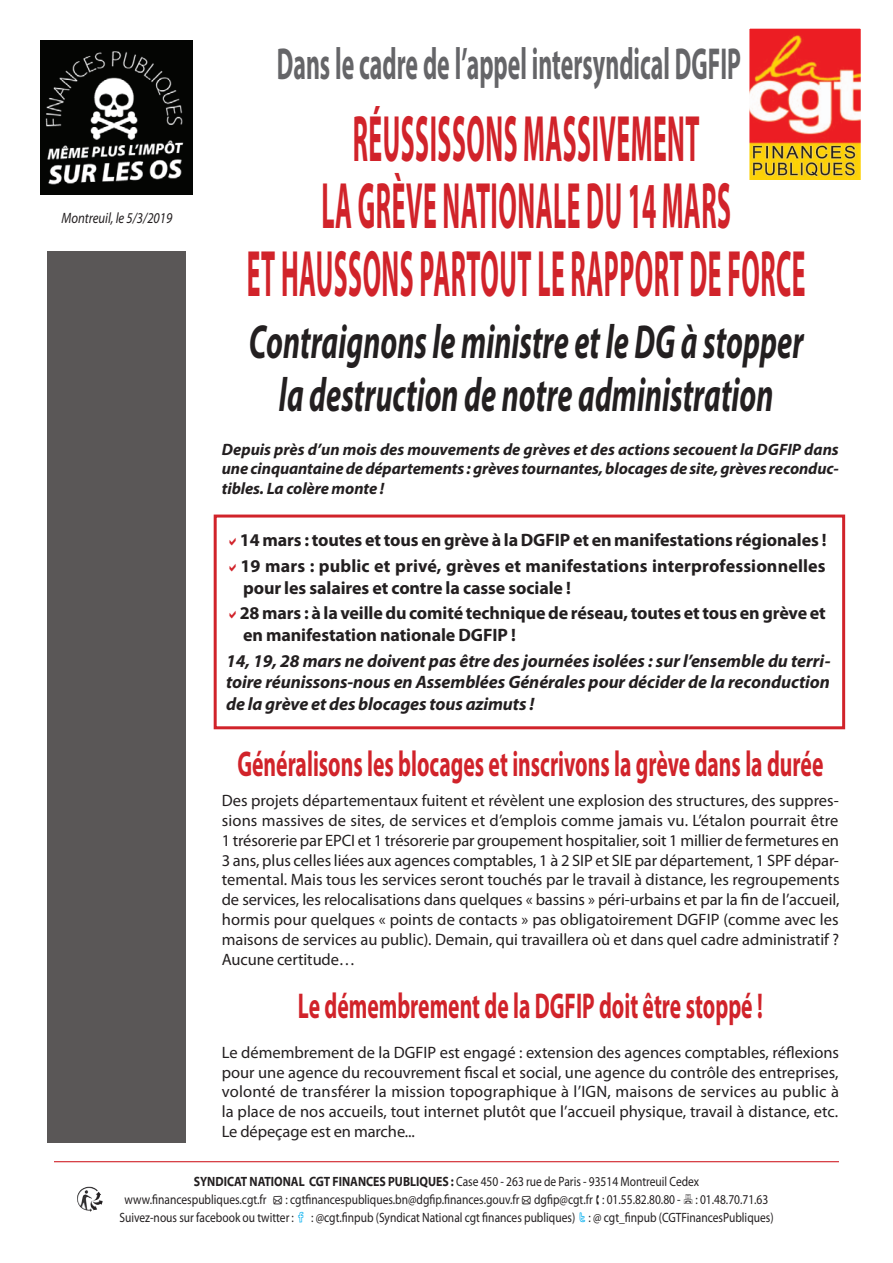
<style>
.page{position:relative;width:893px;height:1263px;background:#fff}
.page>*{position:absolute;margin:0;border:0;box-sizing:border-box;transform-origin:0 0}
.t1{font:700 66px/67.5px "Myriad Pro";letter-spacing:.02em;color:#d1232a;text-align:center;scale:.39 1}
.t2{font:italic 700 48px/52.8px "Myriad Pro";color:#231f20;text-align:center;scale:.63 1}
.t3{font:700 45px "Myriad Pro";color:#656568;scale:.53 1}
.t4{font:700 36px "Myriad Pro";color:#d1232a;scale:.6 1}
.t5{font:700 18px/25.8px "Myriad Pro";letter-spacing:-.005em;color:#231f20}
.t6{font:italic 700 18px/21.6px "Myriad Pro";letter-spacing:-.005em;color:#231f20;text-align:justify}
.t7{font:16.5px/19.8px "Myriad Pro";color:#231f20;text-align:justify}
.t8{font:italic 700 16.5px/19.8px "Myriad Pro";letter-spacing:-.005em;color:#231f20;text-align:justify}
.t9{font:italic 15px "Myriad Pro";color:#231f20;scale:.85 1}
.t10{font:13.5px "Myriad Pro";color:#231f20;scale:.85 1}
.s1{font-family:"Myriad Web Pro";font-weight:700}
</style>
<div class="page">
<img style="left:77px;top:1186px;width:26px;height:26px">
<div style="left:48px;top:252px;width:138px;height:891px;background:#5a5757"></div>
<hr style="left:54px;top:1161px;width:785px;height:1px;background:#d1232a">
<div style="left:214px;top:514px;width:631px;height:215px;border:3px solid #d1232a"></div>
<img style="left:41px;top:40px;width:152px;height:154px">
<img style="left:751px;top:30px;width:109px;height:150px">
<div style="left:746px;top:25px;width:119px;height:160px;border:4px solid #fff"></div>
<p class="t9" style="left:61px;top:209px;width:132px">Montreuil, le 5/3/2019</p>
<h3 class="t3" style="left:277px;top:35px;width:877px">Dans le cadre de l’appel intersyndical DGFIP</h3>
<h1 class="t1" style="left:247px;top:103px;width:1434px">Réussissons massivement<br>la grève nationale du 14 mars<br>et haussons partout le rapport de force</h1>
<h2 class="t2" style="left:249px;top:314px;width:882px">Contraignons le ministre et le DG à stopper la destruction de notre administration</h2>
<p class="t8" style="left:222px;top:439px;width:619px">Depuis près d’un mois des mouvements de grèves et des actions secouent la DGFIP dans une cinquantaine de départements : grèves tournantes, blocages de site, grèves reconduc&shy;tibles. La colère monte !</p>
<p class="t5" style="left:240px;top:526px;width:588px">14 mars : toutes et tous en grève à la DGFIP et en manifestations régionales !<br>19 mars : public et privé, grèves et manifestations interprofessionnelles</p>
<p class="t5" style="left:240px;top:574px;width:588px">pour les salaires et contre la casse sociale !<br>28 mars : à la veille du comité technique de réseau, toutes et tous en grève et</p>
<p class="t5" style="left:243px;top:621px;width:274px">en manifestation nationale DGFIP !</p>
<p class="t6" style="left:226px;top:649px;width:606px">14, 19, 28 mars ne doivent pas être des journées isolées : sur l’ensemble du terri&shy;toire réunissons-nous en Assemblées Générales pour décider de la reconduction de la grève et des blocages tous azimuts !</p>
<h3 class="t4" style="left:237px;top:740px;width:978px">Généralisons les blocages et inscrivons la grève dans la durée</h3>
<p class="t7" style="left:222px;top:790px;width:619px">Des projets départementaux fuitent et révèlent une explosion des structures, des suppres&shy;sions massives de sites, de services et d’emplois comme jamais vu. L’étalon pourrait être 1 trésorerie par EPCI et 1 trésorerie par groupement hospitalier, soit 1 millier de fermetures en 3 ans, plus celles liées aux agences comptables, 1 à 2 SIP et SIE par département, 1 SPF dépar&shy;temental. Mais tous les services seront touchés par le travail à distance, les regroupements de services, les relocalisations dans quelques « bassins » péri-urbains et par la fin de l’accueil, hormis pour quelques « points de contacts » pas obligatoirement DGFIP (comme avec les maisons de services au public). Demain, qui travaillera où et dans quel cadre administratif ?<br>Aucune certitude…</p>
<h3 class="t4" style="left:298px;top:983px;width:776px">Le démembrement de la DGFIP doit être stoppé !</h3>
<p class="t7" style="left:222px;top:1042px;width:619px">Le démembrement de la DGFIP est engagé : extension des agences comptables, réflexions pour une agence du recouvrement fiscal et social, une agence du contrôle des entreprises, volonté de transférer la mission topographique à l’IGN, maisons de services au public à la place de nos accueils, tout internet plutôt que l’accueil physique, travail à distance, etc.<br>Le dépeçage est en marche...</p>
<p class="t10" style="left:194px;top:1173px;width:596px"><span class="s1">SYNDICAT NATIONAL CGT FINANCES PUBLIQUES :</span> Case 450 - 263 rue de Paris - 93514 Montreuil Cedex</p>
<p class="t10" style="left:125px;top:1191px;width:759px">www.financespubliques.cgt.fr ● : cgtfinancespubliques.bn@dgfip.finances.gouv.fr ● dgfip@cgt.fr : 01.55.82.80.80 - : 01.48.70.71.63</p>
<p class="t10" style="left:119px;top:1209px;width:207px">Suivez-nous sur facebook ou twitter :</p>
<p class="t10" style="left:311px;top:1209px;width:546px">: @cgt.finpub (Syndicat National cgt finances publiques) : @ cgt_finpub (CGTFinancesPubliques)</p>
</div>
